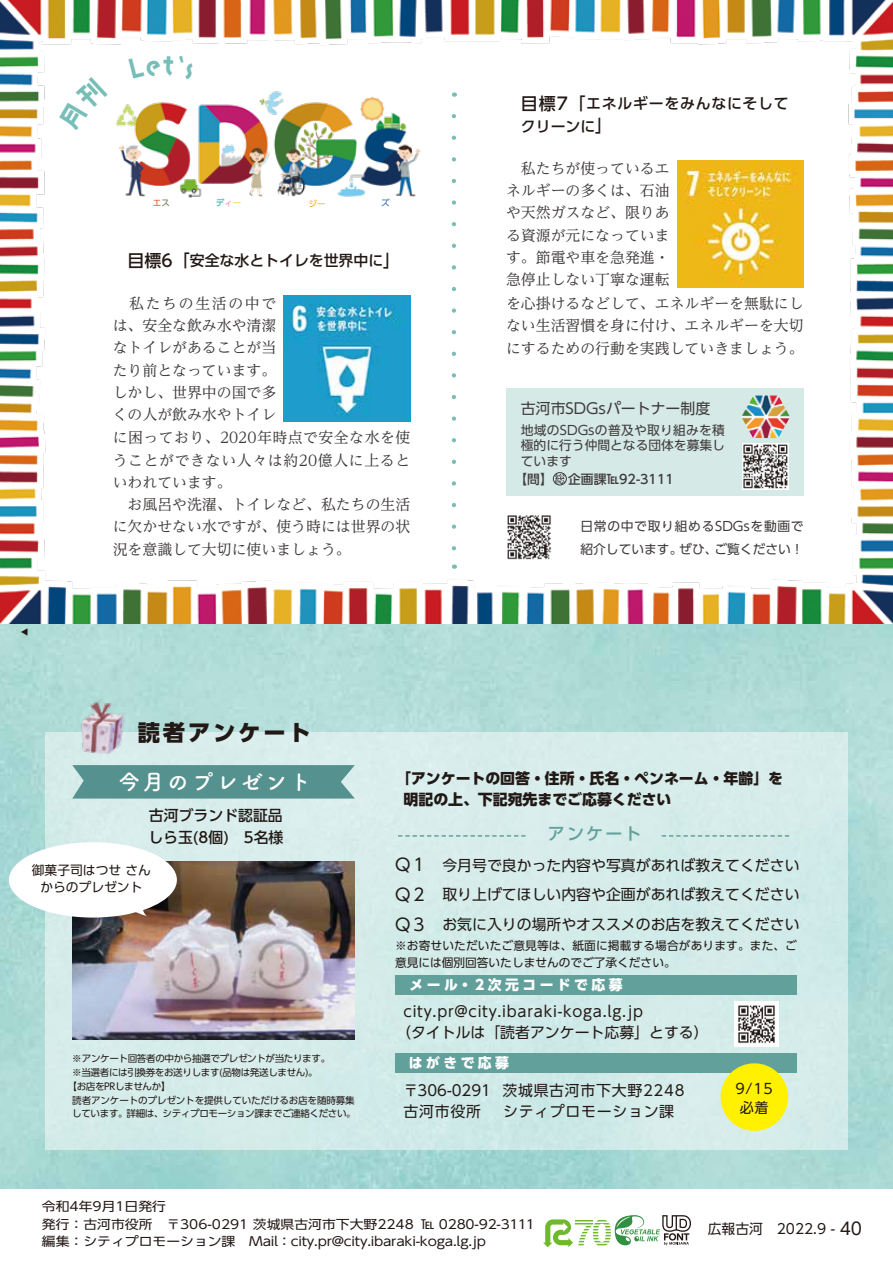
<style>
.page{position:relative;width:893px;height:1263px;background:#fff}
.page>*{position:absolute;margin:0;border:0;box-sizing:border-box;transform-origin:0 0}
.t1{font:800 22.35px "UD Shin Go Pro";letter-spacing:.125em;color:#221815}
.t2{font:700 22.05px "Tsuku A Rd Gothic";letter-spacing:.125em;color:#fff}
.t3{font:500 16.95px "UD Shin Go Pro";letter-spacing:.125em;color:#62a09c}
.t4{font:14.85px/22.4px "UD Reimin Pro";color:#3e3a39;text-align:justify}
.t5{font:14.85px/21.3px "UD Shin Go Pro";letter-spacing:.05em;color:#221815}
.t6{font:14.85px/29.7px "UD Shin Go Pro";color:#221815;text-align:justify}
.t7{font:800 14.85px/21.3px "UD Shin Go Pro";color:#221815}
.t8{font:500 14.85px/21.3px "UD Shin Go Pro";color:#221815}
.t9{font:500 14.85px/22.4px "UD Shin Go Pro";letter-spacing:.05em;color:#221815}
.t10{font:14.85px "UD Shin Go Pro";color:#3e3a39}
.t11{font:14.1px/18px "UD Shin Go Pro";color:#221815}
.t12{font:800 13.8px "UD Shin Go Pro";letter-spacing:.25em;color:#fff}
.t13{font:13.8px "UD Shin Go Pro";color:#221815}
.t14{font:12.75px/15.9px "UD Shin Go Pro";color:#3e3a39;text-align:justify}
.t15{font:12.75px/17px "UD Shin Go Pro";color:#221815;text-align:center}
.t16{font:500 12.75px "UD Shin Go Pro";color:#3e3a39}
.t17{font:12.45px/18.8px "UD Shin Go Pro";color:#221815;scale:1.11 1}
.t18{font:11.7px/17px "UD Shin Go Pro";letter-spacing:.01em;color:#221815}
.t19{font:9.6px "UD Shin Go Pro";letter-spacing:-.04em;color:#221815}
.t20{font:9.6px "UD Shin Go Pro";letter-spacing:-.015em;color:#221815}
.t21{font:8.55px "UD Shin Go Pro";color:#0ba493}
.t22{font:8.55px "UD Shin Go Pro";color:#e35433}
.t23{font:8.55px "UD Shin Go Pro";color:#f5a200}
.t24{font:8.55px "UD Shin Go Pro";color:#2861a3}
.t25{font:300 7.95px "UD Shin Go Pro";color:#221815;scale:1.33 1}
.s1{color:#5d7846}
.s2{color:#ee87b4}
.s3{color:#fdd23e}
.s4{color:#c2ca4a}
.s5{font-size:16.95px}
</style>
<div class="page">
<div style="left:45px;top:732px;width:803px;height:417px;background:#d5ecea"></div>
<img style="left:0;top:0;width:893px;height:624px">
<svg style="left:543px;top:1215px;width:148px;height:31px"></svg>
<img style="left:80px;top:701px;width:46px;height:53px">
<img style="left:734px;top:1002px;width:44px;height:44px">
<div style="left:395px;top:1053px;width:402px;height:19px;background:#62a09c"></div>
<div style="left:395px;top:975px;width:402px;height:20px;background:#62a09c"></div>
<svg style="left:398px;top:835px;width:128px;height:2px"></svg>
<svg style="left:662px;top:835px;width:127px;height:2px"></svg>
<div style="left:721px;top:1063px;width:67px;height:68px;background:#fff100;border-radius:50%"></div>
<svg style="left:72px;top:765px;width:283px;height:33px;background:#5a9593"></svg>
<img style="left:261px;top:86px;width:165px;height:124px">
<svg style="left:452px;top:116px;width:4px;height:440px"></svg>
<div style="left:506px;top:388px;width:298px;height:108px;background:#d5e9e7"></div>
<div style="left:553px;top:472px;width:14px;height:13px;border:1px solid #3e3a39;border-radius:50%"></div>
<svg style="left:555px;top:474px;width:10px;height:10px"></svg>
<img style="left:743px;top:443px;width:45px;height:46px">
<img style="left:742px;top:395px;width:48px;height:43px">
<img style="left:506px;top:515px;width:45px;height:44px">
<img style="left:677px;top:161px;width:127px;height:126px">
<img style="left:284px;top:296px;width:126px;height:126px">
<img style="left:72px;top:861px;width:283px;height:179px">
<svg style="left:9px;top:842px;width:168px;height:75px"></svg>
<svg style="left:58px;top:55px;width:203px;height:211px"></svg>
<p class="t25" style="left:20px;top:625px;width:8px">◀</p>
<p class="t22" style="left:153px;top:196px;width:19px">エ<span class="s1">ス</span></p>
<p class="t21" style="left:216px;top:196px;width:27px">デ<span class="s2">ィ</span><span class="s3">ー</span></p>
<p class="t23" style="left:308px;top:196px;width:19px">ジ<span class="s4">ー</span></p>
<p class="t24" style="left:381px;top:196px;width:10px">ズ</p>
<p class="t8" style="left:128px;top:250px;width:274px"><span class="s5">目標6「</span>安全な水とトイレを世界中に<span class="s5">」</span></p>
<p class="t4" style="left:113px;top:291px;width:299px;text-align:left">　私たちの生活の中で<br>は、安全な飲み水や清潔<br>なトイレがあることが当<br>たり前となっています。<br>しかし、世界中の国で多<br>くの人が飲み水やトイレ<br>に困っており、2020年時点で安全な水を使うことができない人々は約20億人に上るといわれています。<br>　お風呂や洗濯、トイレなど、私たちの生活に欠かせない水ですが、使う時には世界の状況を意識して大切に使いましょう。</p>
<h1 class="t1" style="left:138px;top:714px;width:175px">読者アンケート</h1>
<p class="t9" style="left:521px;top:92px;width:269px"><span class="s5">目標7「</span>エネルギーをみんなにそしてクリーンに<span class="s5">」</span></p>
<p class="t4" style="left:506px;top:157px;width:165px">　私たちが使っているエネルギーの多くは、石油や天然ガスなど、限りある資源が元になっています。節電や車を急発進・急停止しない丁寧な運転</p>
<p class="t4" style="left:506px;top:292px;width:299px">を心掛けるなどして、エネルギーを無駄にしない生活習慣を身に付け、エネルギーを大切にするための行動を実践していきましょう。</p>
<p class="t10" style="left:521px;top:396px;width:191px">古河市SDGsパートナー制度</p>
<p class="t14" style="left:521px;top:421px;width:206px">地域のSDGsの普及や取り組みを積極的に行う仲間となる団体を募集しています</p>
<p class="t16" style="left:514px;top:469px;width:161px">【問】 企画課℡92-3111</p>
<p class="t14" style="left:580px;top:515px;width:225px;line-height:22.4px">日常の中で取り組めるSDGsを動画で紹介しています。ぜひ、ご覧ください！</p>
<h2 class="t2" style="left:118px;top:765px;width:195px">今月のプレゼント</h2>
<p class="t8" style="left:148px;top:805px;width:137px">古河ブランド認証品しら玉(8個)　5名様</p>
<p class="t15" style="left:32px;top:861px;width:121px">御菓子司はつせ さんからのプレゼント</p>
<p class="t19" style="left:72px;top:1051px;width:259px">※アンケート回答者の中から抽選でプレゼントが当たります。</p>
<p class="t19" style="left:72px;top:1064px;width:247px">※当選者には引換券をお送りします(品物は発送しません)。</p>
<p class="t19" style="left:68px;top:1078px;width:105px">【お店をPRしませんか】</p>
<p class="t20" style="left:72px;top:1092px;width:284px">読者アンケートのプレゼントを提供していただけるお店を随時募集</p>
<p class="t19" style="left:72px;top:1106px;width:285px">しています。詳細は、シティプロモーション課までご連絡ください。</p>
<p class="t7" style="left:404px;top:767px;width:381px;text-indent:-7px">「アンケートの回答・住所・氏名・ペンネーム・年齢」を明記の上、下記宛先までご応募ください</p>
<p class="t3" style="left:548px;top:820px;width:95px">アンケート</p>
<p class="t6" style="left:395px;top:849px;width:406px"><span class="s5">Q１</span> 今月号で良かった内容や写真があれば教えてください<span class="s5">Q２</span> 取り上げてほしい内容や企画があれば教えてください<span class="s5">Q３</span> お気に入りの場所やオススメのお店を教えてください</p>
<p class="t18" style="left:395px;top:937px;width:403px">※お寄せいただいたご意見等は、紙面に掲載する場合があります。また、ご意見には個別回答いたしませんのでご了承ください。</p>
<p class="t12" style="left:410px;top:974px;width:214px">メール・2次元コードで応募</p>
<p class="t5" style="left:396px;top:1000px;width:314px;text-indent:7px">city.pr@city.ibaraki-koga.lg.jp<br>（タイトルは「読者アンケート応募」とする）</p>
<p class="t12" style="left:409px;top:1051px;width:102px">はがきで応募</p>
<p class="t5" style="left:404px;top:1079px;width:282px">〒306-0291 茨城県古河市下大野2248古河市役所　 シティプロモーション課</p>
<p class="t11" style="left:736px;top:1080px;width:39px">9/15必着</p>
<p class="t17" style="left:42px;top:1196px;width:446px">令和4年9月1日発行<br>発行：古河市役所　〒306-0291 茨城県古河市下大野2248 ℡ 0280-92-3111</p>
<p class="t17" style="left:42px;top:1232px;width:401px">編集：シティプロモーション課　Mail：city.pr@city.ibaraki-koga.lg.jp</p>
<p class="t13" style="left:708px;top:1218px;width:156px">広報古河　2022.9 - <span class="s5">40</span></p>
</div>
